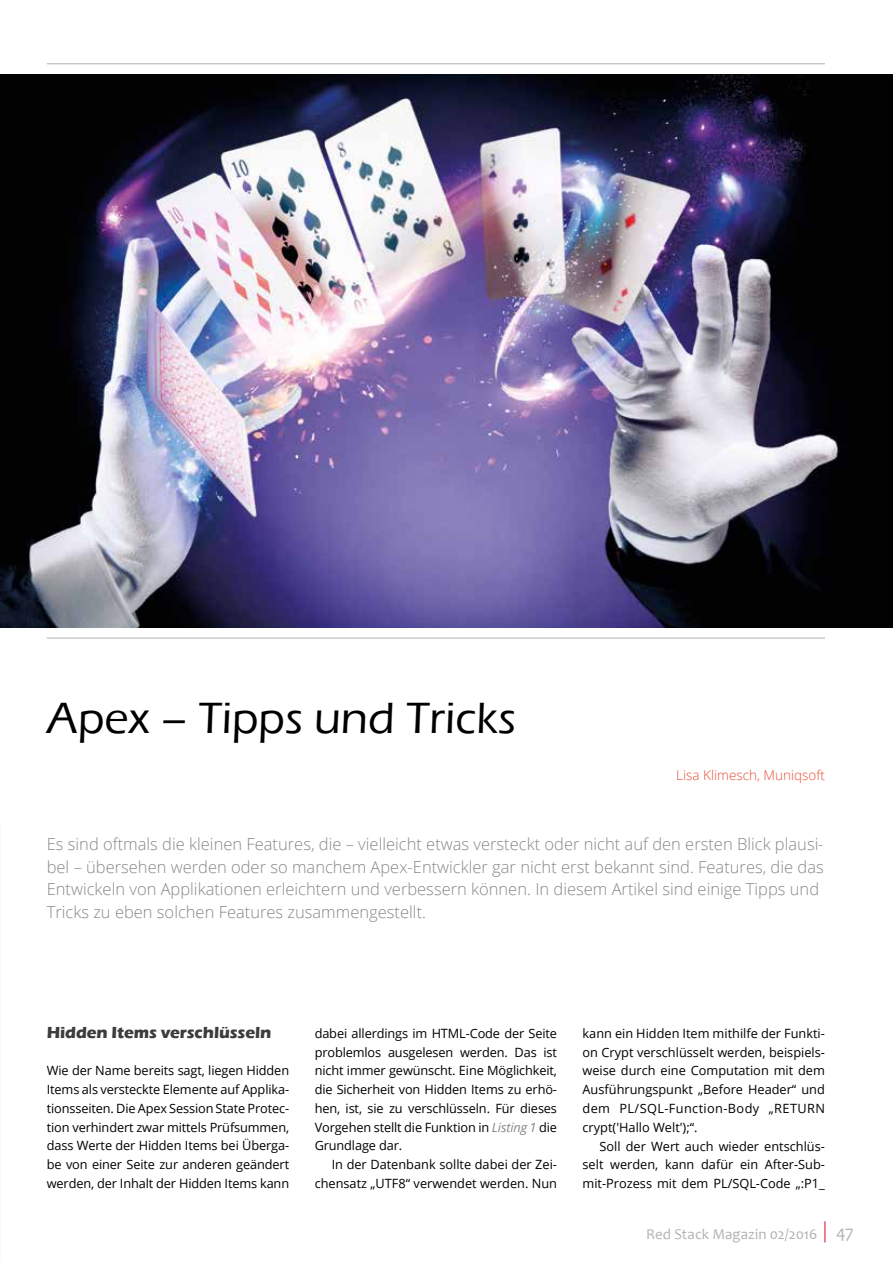
<style>
.page{position:relative;width:893px;height:1263px;background:#fff}
.page>*{position:absolute;margin:0;border:0;box-sizing:border-box;transform-origin:0 0}
.t1{font:500 45px "Eras ITC";color:#000}
.t2{font:300 16.5px/22.5px "Open Sans";color:#878787}
.t3{font:700 16.5px "Eras ITC";letter-spacing:-.005em;color:#3c3c3b}
.t4{font:15px "Candara";letter-spacing:.005em;color:#b3b2b2}
.t5{font:300 13.5px "Open Sans";color:#e94f35}
.t6{font:12.75px/18.8px "Open Sans";color:#000;text-align:justify}
.s1{font-style:italic;color:#878787}
.s2{font-size:18px}
</style>
<div class="page">
<svg style="left:825px;top:1221px;width:1px;height:21px"></svg>
<hr style="left:47px;top:64px;width:778px;height:1px;background:#b3b2b2">
<img style="left:0;top:75px;width:893px;height:552px">
<hr style="left:47px;top:638px;width:778px;height:1px;background:#b3b2b2">
<h1 class="t1" style="left:47px;top:692px;width:471px">Apex – Tipps und Tricks</h1>
<p class="t5" style="left:676px;top:766px;width:150px">Lisa Klimesch, Muniqsoft</p>
<p class="t2" style="left:47px;top:833px;width:778px">Es sind oftmals die kleinen Features, die – vielleicht etwas versteckt oder nicht auf den ersten Blick plausi&shy;bel – übersehen werden oder so manchem Apex-Entwickler gar nicht erst bekannt sind. Features, die das Entwickeln von Applikationen erleichtern und verbessern können. In diesem Artikel sind einige Tipps und Tricks zu eben solchen Features zusammengestellt.</p>
<p class="t3" style="left:47px;top:1023px;width:226px">Hidden Items verschlüsseln</p>
<p class="t6" style="left:47px;top:1061px;width:244px">Wie der Name bereits sagt, liegen Hidden Items als versteckte Elemente auf Applika&shy;tionsseiten. Die Apex Session State Protec&shy;tion verhindert zwar mittels Prüfsummen, dass Werte der Hidden Items bei Überga&shy;be von einer Seite zur anderen geändert werden, der Inhalt der Hidden Items kann</p>
<p class="t6" style="left:315px;top:1023px;width:244px">dabei allerdings im HTML-Code der Seite problemlos ausgelesen werden. Das ist nicht immer gewünscht. Eine Möglichkeit, die Sicherheit von Hidden Items zu erhö&shy;hen, ist, sie zu verschlüsseln. Für dieses Vorgehen stellt die Funktion in <span class="s1">Listing 1</span> die Grundlage dar.</p>
<p class="t6" style="left:315px;top:1155px;width:244px;text-align:right">In der Datenbank sollte dabei der Zei&shy;chensatz „UTF8“ verwendet werden. Nun</p>
<p class="t6" style="left:583px;top:1024px;width:244px">kann ein Hidden Item mithilfe der Funkti&shy;on Crypt verschlüsselt werden, beispiels&shy;weise durch eine Computation mit dem Ausführungspunkt „Before Header“ und dem PL/SQL-Function-Body „RETURN crypt('Hallo Welt');“.</p>
<p class="t6" style="left:583px;top:1136px;width:244px;text-indent:17px">Soll der Wert auch wieder entschlüs&shy;selt werden, kann dafür ein After-Sub&shy;mit-Prozess mit dem PL/SQL-Code „:P1_</p>
<p class="t4" style="left:646px;top:1224px;width:209px">Red Stack Magazin 02/2016 <span class="s2">47</span></p>
</div>
